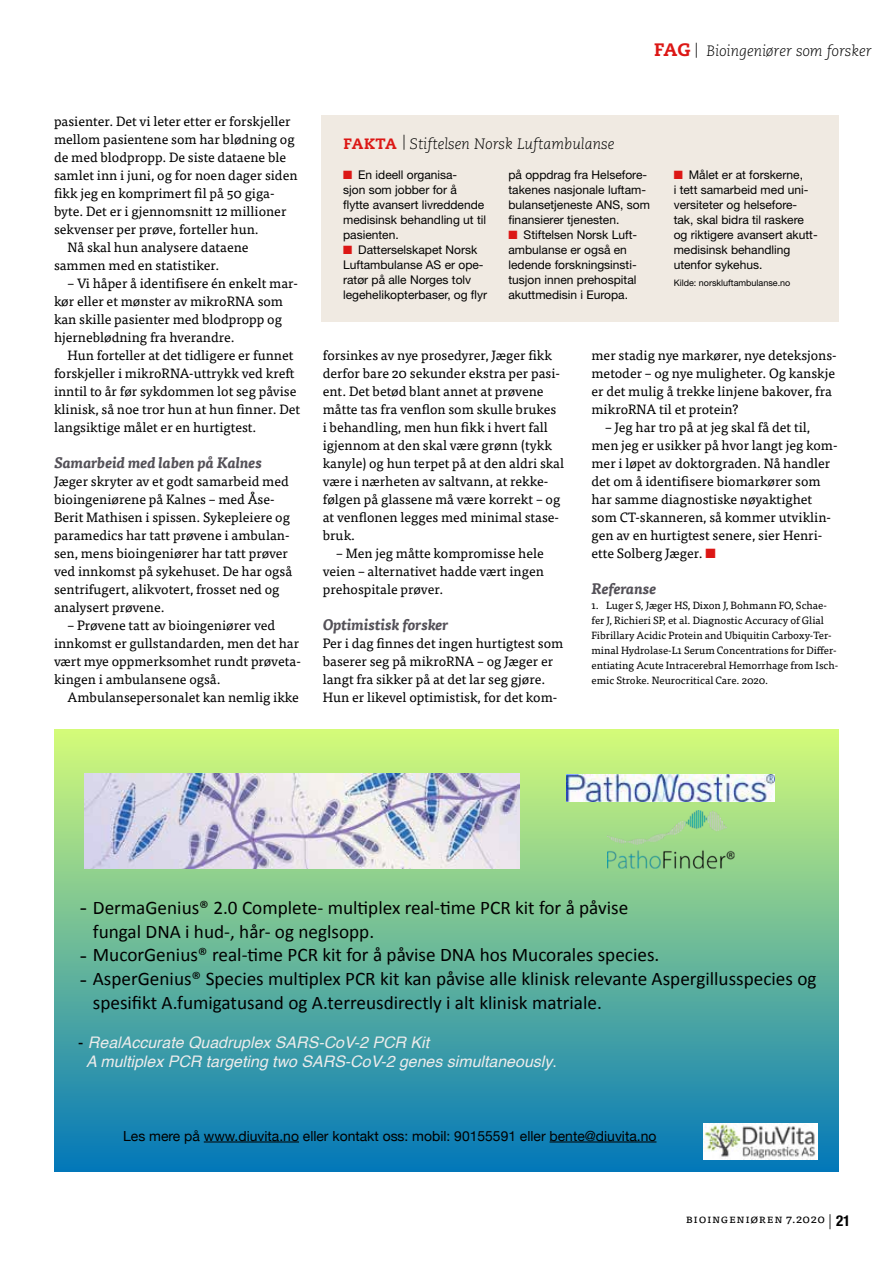
<style>
.page{position:relative;width:893px;height:1263px;background:#fff}
.page>*{position:absolute;margin:0;border:0;box-sizing:border-box;transform-origin:0 0}
.t1{font:19.2px/23.7px "Calibri";color:#000}
.t2{font:italic 15.9px/19.2px "Helvetica";color:#ebebeb}
.t3{font:italic 300 15px "Caecilia LT Std";color:#000}
.t4{font:italic 700 15px "Tisa Pro";color:#545158}
.t5{font:13.95px "Helvetica Neue";color:#000}
.t6{font:13.5px/18px "Tisa Pro";color:#000}
.t7{font:12px/15px "Helvetica Neue LT Pro";color:#000}
.t8{font:12px "Tisa Pro";letter-spacing:.05em;color:#000}
.t9{font:10.5px/15px "Tisa Pro";color:#000}
.t10{font:9px "Helvetica Neue LT Pro";color:#000}
.s1{font-weight:800;font-style:normal;color:#dc1715}
.s2{font-weight:800;font-style:normal;font-size:18px;color:#dc1715}
.s3{color:#dc1715}
.s4{font-size:23.7px}
.s5{font-style:normal;color:#000}
.s6{font-style:normal}
.s7{font-family:"Helvetica Neue LT Pro";font-weight:300;font-size:15px}
.s8{font-family:"Helvetica Neue LT Pro";font-weight:700;font-stretch:condensed;font-size:15px}
</style>
<div class="page">
<div style="left:54px;top:730px;width:785px;height:441px;background:linear-gradient(to bottom,#d6fb7d,#0277b8)"></div>
<img style="left:704px;top:1124px;width:114px;height:35px">
<hr style="left:204px;top:1141px;width:95px;height:1px;background:#000">
<hr style="left:550px;top:1141px;width:106px;height:1px;background:#000">
<img style="left:85px;top:773px;width:285px;height:96px">
<img style="left:182px;top:899px;width:529px;height:103px">
<img style="left:194px;top:902px;width:513px;height:105px">
<img style="left:370px;top:772px;width:469px;height:4px">
<img style="left:357px;top:776px;width:482px;height:108px">
<div style="left:322px;top:115px;width:517px;height:206px;background:#f0eae2"></div>
<p class="t6" style="left:54px;top:111px;width:238px">pasienter. Det vi leter etter er forskjeller</p>
<p class="t6" style="left:54px;top:129px;width:242px">mellom pasientene som har blødning og</p>
<p class="t6" style="left:54px;top:147px;width:234px">de med blodpropp. De siste dataene ble</p>
<p class="t6" style="left:54px;top:165px;width:245px">samlet inn i juni, og for noen dager siden</p>
<p class="t6" style="left:54px;top:183px;width:222px">fikk jeg en komprimert fil på 50 giga-</p>
<p class="t6" style="left:54px;top:201px;width:234px">byte. Det er i gjennomsnitt 12 millioner</p>
<p class="t6" style="left:54px;top:219px;width:206px">sekvenser per prøve, forteller hun.</p>
<p class="t6" style="left:68px;top:237px;width:183px">Nå skal hun analysere dataene</p>
<p class="t6" style="left:54px;top:255px;width:167px">sammen med en statistiker.</p>
<p class="t6" style="left:54px;top:273px;width:245px;text-indent:14px">– Vi håper å identifisere én enkelt mar&shy;kør eller et mønster av mikroRNA som kan skille pasienter med blodpropp og hjerneblødning fra hverandre.</p>
<p class="t6" style="left:54px;top:345px;width:248px;text-indent:14px">Hun forteller at det tidligere er funnet forskjeller i mikroRNA-uttrykk ved kreft inntil to år før sykdommen lot seg påvise klinisk, så noe tror hun at hun finner. Det langsiktige målet er en hurtigtest.</p>
<p class="t4" style="left:54px;top:451px;width:210px">Samarbeid med laben på Kalnes</p>
<p class="t6" style="left:54px;top:471px;width:240px">Jæger skryter av et godt samarbeid med bioingeniørene på Kalnes – med Åse-Berit Mathisen i spissen. Sykepleiere og paramedics har tatt prøvene i ambulan&shy;sen, mens bioingeniører har tatt prøver ved innkomst på sykehuset. De har også sentrifugert, alikvotert, frosset ned og analysert prøvene.</p>
<p class="t6" style="left:54px;top:615px;width:248px;text-indent:14px">– Prøvene tatt av bioingeniører ved innkomst er gullstandarden, men det har vært mye oppmerksomhet rundt prøveta&shy;kingen i ambulansene også.</p>
<p class="t6" style="left:68px;top:687px;width:233px">Ambulansepersonalet kan nemlig ikke</p>
<p class="t3" style="left:344px;top:135px;width:272px"><span class="s1">FAKTA</span> | Stiftelsen Norsk Luftambulanse</p>
<p class="t3" style="left:654px;top:43px;width:219px"><span class="s2">FAG</span> | Bioingeniører som forsker</p>
<p class="t7" style="left:343px;top:167px;width:144px"><span class="s3">■</span> En ideell organisa-<br>sjon som jobber for å flytte avansert livreddende medisinsk behandling ut til pasienten.</p>
<p class="t7" style="left:343px;top:242px;width:146px"><span class="s3">■</span> Datterselskapet Norsk<br>Luftambulanse AS er ope&shy;ratør på alle Norges tolv legehelikopterbaser, og flyr</p>
<p class="t7" style="left:508px;top:167px;width:143px">på oppdrag fra Helsefore&shy;takenes nasjonale luftam&shy;bulansetjeneste ANS, som finansierer tjenesten.</p>
<p class="t7" style="left:508px;top:227px;width:130px"><span class="s3">■</span> Stiftelsen Norsk Luft&shy;ambulanse er også en ledende forskningsinsti&shy;tusjon innen prehospital akuttmedisin i Europa.</p>
<p class="t7" style="left:674px;top:167px;width:145px"><span class="s3">■</span> Målet er at forskerne,<br>i tett samarbeid med uni&shy;versiteter og helsefore&shy;tak, skal bidra til raskere og riktigere avansert akutt&shy;medisinsk behandling utenfor sykehus.</p>
<p class="t10" style="left:674px;top:278px;width:118px">Kilde: norskluftambulanse.no</p>
<p class="t6" style="left:323px;top:345px;width:243px">forsinkes av nye prosedyrer, Jæger fikk derfor bare 20 sekunder ekstra per pasi&shy;ent. Det betød blant annet at prøvene måtte tas fra venflon som skulle brukes<br>i behandling, men hun fikk i hvert fall igjennom at den skal være grønn (tykk kanyle) og hun terpet på at den aldri skal være i nærheten av saltvann, at rekke&shy;følgen på glassene må være korrekt – og at venflonen legges med minimal stase&shy;bruk.</p>
<p class="t6" style="left:323px;top:543px;width:223px;text-align:justify;text-indent:14px">– Men jeg måtte kompromisse hele veien – alternativet hadde vært ingen prehospitale prøver.</p>
<p class="t4" style="left:323px;top:613px;width:127px">Optimistisk forsker</p>
<p class="t6" style="left:323px;top:633px;width:242px">Per i dag finnes det ingen hurtigtest som baserer seg på mikroRNA – og Jæger er langt fra sikker på at det lar seg gjøre.<br>Hun er likevel optimistisk, for det kom-</p>
<p class="t6" style="left:591px;top:345px;width:247px">mer stadig nye markører, nye deteksjons&shy;metoder – og nye muligheter. Og kanskje er det mulig å trekke linjene bakover, fra mikroRNA til et protein?</p>
<p class="t6" style="left:591px;top:417px;width:248px;text-indent:14px">– Jeg har tro på at jeg skal få det til, men jeg er usikker på hvor langt jeg kom&shy;mer i løpet av doktorgraden. Nå handler det om å identifisere biomarkører som har samme diagnostiske nøyaktighet som CT-skanneren, så kommer utviklin&shy;gen av en hurtigtest senere, sier Henri&shy;ette Solberg Jæger. <span class="s3">■</span></p>
<p class="t4" style="left:591px;top:577px;width:67px">Referanse</p>
<p class="t9" style="left:591px;top:597px;width:248px">1. Luger S, Jæger HS, Dixon J, Bohmann FO, Schae&shy;fer J, Richieri SP, et al. Diagnostic Accuracy of Glial Fibrillary Acidic Protein and Ubiquitin Carboxy-Ter&shy;minal Hydrolase-L1 Serum Concentrations for Differ&shy;entiating Acute Intracerebral Hemorrhage from Isch&shy;emic Stroke. Neurocritical Care. 2020.</p>
<h1 class="t1" style="left:93px;top:896px;width:537px;text-indent:-13px"><span class="s4">-</span> DermaGenius® 2.0 Complete- mul6plex real-6me PCR kit for å påvise fungal DNA i hud-, hår- og neglsopp.</h1>
<h1 class="t1" style="left:80px;top:943px;width:581px"><span class="s4">-</span> MucorGenius® real-6me PCR kit for å påvise DNA hos Mucorales species.</h1>
<h1 class="t1" style="left:93px;top:967px;width:725px;text-indent:-13px"><span class="s4">-</span> AsperGenius® Species mul6plex PCR kit kan påvise alle klinisk relevante Aspergillusspecies og spesifikt A.fumigatusand og A.terreusdirectly i alt klinisk matriale.</h1>
<p class="t2" style="left:86px;top:1033px;width:472px;text-indent:-8px"><span class="s5">-</span> RealAccurate Quadruplex SARS-CoV-2 PCR Kit<br>A multiplex PCR targeting two SARS-CoV-2 genes simultaneously<span class="s6">.</span></p>
<p class="t5" style="left:123px;top:1125px;width:535px">Les mere på www.diuvita.no eller kontakt oss: mobil: 90155591 eller bente@diuvita.no</p>
<p class="t8" style="left:686px;top:1209px;width:166px">Bioingeniøren 7.2020 <span class="s7">|</span> <span class="s8">21</span></p>
</div>
